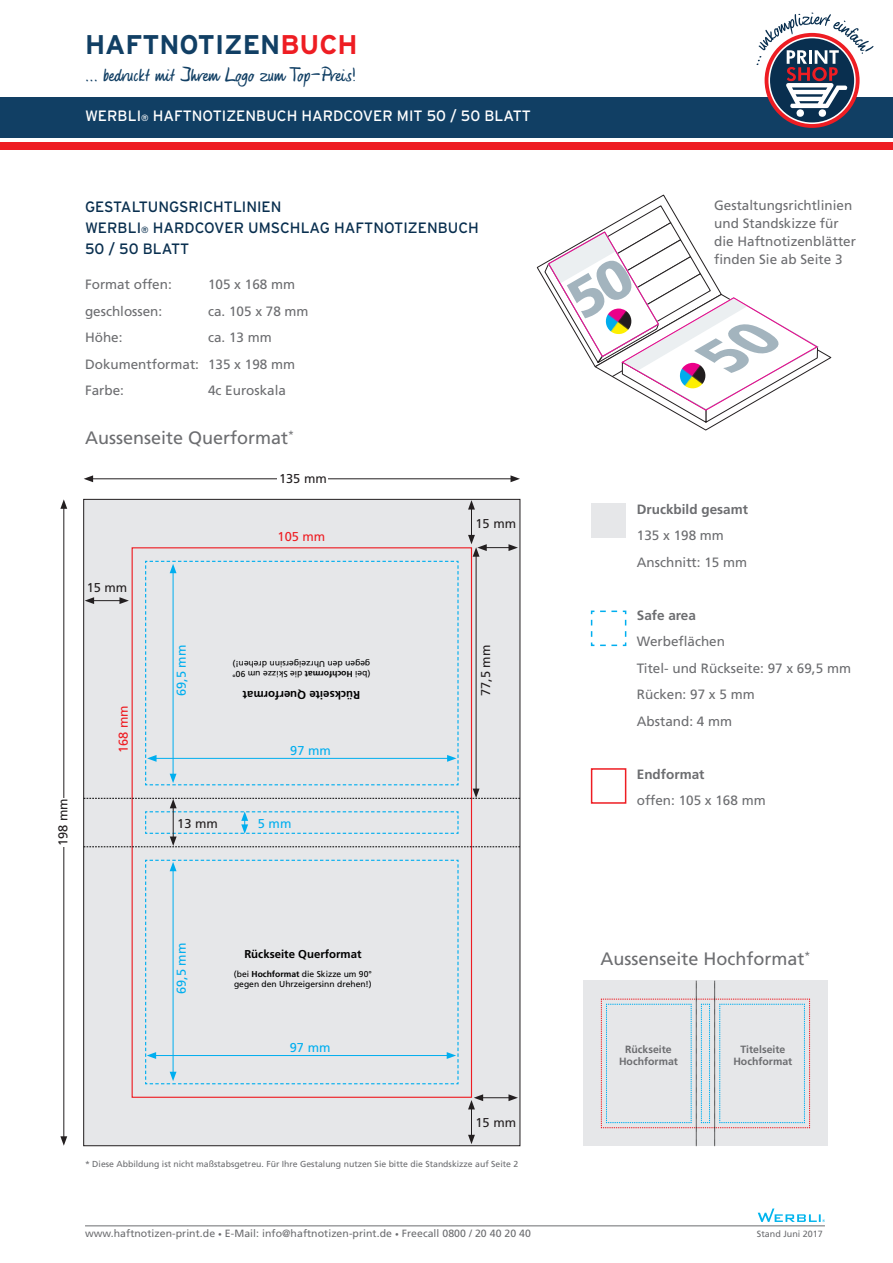
<style>
.page{position:relative;width:893px;height:1263px;background:#fff}
.page>*{position:absolute;margin:0;border:0;box-sizing:border-box;transform-origin:0 0}
.t1{font:700 27px "Interstate";color:#113f64}
.t2{font:19.5px "Phil Handwriting";letter-spacing:.01em;color:#113f64}
.Intro-Text{font:18px "Frutiger LT Std";color:#6c6d70}
.t3{font:15px "Interstate";color:#092f4f}
.t4{font:15px "Interstate";color:#fff}
.Intro-Text-2{font:13.5px/18px "Frutiger LT Std";color:#6c6d70}
.Intro-Text-3{font:700 13.5px "Frutiger LT Std";color:#6c6d70}
.Intro-Text-4{font:12.9px "Frutiger LT Std";color:#231f20}
.Intro-Text-5{font:12.9px "Frutiger LT Std";color:#00aeef}
.Intro-Text-6{font:12.9px "Frutiger LT Std";color:#ee1d23}
.Intro-Text-7{font:700 11.4px "Frutiger LT Std";color:#000}
.t5{font:10.5px "Frutiger LT Std";letter-spacing:.005em;color:#6c6d70}
.Intro-Text-8{font:700 10.5px/12px "Frutiger LT Std";color:#6c6d70;text-align:center}
.t6{font:9px "Frutiger LT Std";color:#6c6d70}
.Intro-Text-9{font:8.7px "Frutiger LT Std";color:#6c6d70}
.Intro-Text-10{font:8.55px/10.1px "Frutiger LT Std";color:#000}
.s1{color:#ee1d23}
.s2{font-size:9px}
.s3{font-weight:700}
.s4{font-size:7.5px}
</style>
<div class="page">
<div style="left:592px;top:504px;width:34px;height:34px;background:#e6e7e9"></div>
<div style="left:0;top:98px;width:893px;height:40px;background:#113f64"></div>
<div style="left:0;top:142px;width:893px;height:8px;background:#ee1d23"></div>
<svg style="left:590px;top:610px;width:37px;height:37px"></svg>
<div style="left:591px;top:768px;width:35px;height:36px;border:2px solid #ee1d23"></div>
<div style="left:84px;top:499px;width:436px;height:647px;background:#e6e7e9"></div>
<hr style="left:63px;top:506px;width:1px;height:633px;background:#231f20">
<svg style="left:60px;top:499px;width:7px;height:10px"></svg>
<svg style="left:60px;top:1136px;width:7px;height:10px"></svg>
<hr style="left:91px;top:478px;width:422px;height:1px;background:#231f20">
<svg style="left:510px;top:475px;width:10px;height:7px"></svg>
<svg style="left:84px;top:475px;width:9px;height:7px"></svg>
<hr style="left:481px;top:1097px;width:30px;height:1px;background:#231f20">
<svg style="left:508px;top:1094px;width:10px;height:7px"></svg>
<hr style="left:471px;top:507px;width:1px;height:30px;background:#231f20">
<svg style="left:468px;top:500px;width:7px;height:9px"></svg>
<hr style="left:471px;top:1107px;width:1px;height:30px;background:#231f20">
<svg style="left:468px;top:1135px;width:7px;height:9px"></svg>
<svg style="left:468px;top:1094px;width:15px;height:15px"></svg>
<svg style="left:84px;top:535px;width:436px;height:312px"></svg>
<svg style="left:145px;top:860px;width:314px;height:224px"></svg>
<div style="left:278px;top:473px;width:50px;height:12px;background:#fff"></div>
<div style="left:58px;top:798px;width:12px;height:48px;background:#fff"></div>
<div style="left:583px;top:981px;width:245px;height:165px;background:#e6e7e9"></div>
<svg style="left:601px;top:981px;width:209px;height:165px"></svg>
<svg style="left:765px;top:33px;width:95px;height:95px"></svg>
<svg style="left:757px;top:13px;width:116px;height:106px"></svg>
<hr style="left:85px;top:1225px;width:740px;height:1px;background:#6c6d70">
<svg style="left:758px;top:1208px;width:67px;height:14px"></svg>
<svg style="left:536px;top:194px;width:296px;height:237px"></svg>
<p class="t1" style="left:85px;top:30px;width:274px">HAFTNOTIZEN<span class="s1">BUCH</span></p>
<p class="t2" style="left:85px;top:63px;width:273px">... bedruckt mit Ihrem Logo zum Top-Preis!</p>
<p class="t4" style="left:85px;top:108px;width:447px">WERBLI<span class="s2">®</span> HAFTNOTIZENBUCH HARDCOVER MIT 50 / 50 BLATT</p>
<p class="t3" style="left:85px;top:198px;width:198px">GESTALTUNGSRICHTLINIEN</p>
<p class="t3" style="left:85px;top:219px;width:395px">WERBLI<span class="s2">®</span> HARDCOVER UMSCHLAG HAFTNOTIZENBUCH</p>
<p class="t3" style="left:85px;top:240px;width:106px">50 / 50 BLATT</p>
<p class="Intro-Text-2" style="left:85px;top:276px;width:88px">Format offen:</p>
<p class="Intro-Text-2" style="left:208px;top:276px;width:89px">105 x 168 mm</p>
<p class="Intro-Text-2" style="left:85px;top:302px;width:79px">geschlossen:</p>
<p class="Intro-Text-2" style="left:208px;top:302px;width:102px">ca. 105 x 78 mm</p>
<p class="Intro-Text-2" style="left:85px;top:329px;width:39px">Höhe:</p>
<p class="Intro-Text-2" style="left:208px;top:329px;width:65px">ca. 13 mm</p>
<p class="Intro-Text-2" style="left:85px;top:355px;width:212px">Dokumentformat: 135 x 198 mm</p>
<p class="Intro-Text-2" style="left:85px;top:382px;width:41px">Farbe:</p>
<p class="Intro-Text-2" style="left:208px;top:382px;width:80px">4c Euroskala</p>
<p class="Intro-Text" style="left:85px;top:427px;width:210px">Aussenseite Querformat<sup>*</sup></p>
<p class="Intro-Text-4" style="left:87px;top:580px;width:42px">15 mm</p>
<p class="Intro-Text-4" style="left:279px;top:470px;width:49px">135 mm</p>
<p class="Intro-Text-6" style="left:278px;top:529px;width:49px">105 mm</p>
<p class="Intro-Text-4" style="left:475px;top:516px;width:42px">15 mm</p>
<p class="Intro-Text-4" style="left:55px;top:846px;width:49px;rotate:-90deg">198 mm</p>
<p class="Intro-Text-6" style="left:116px;top:753px;width:49px;rotate:-90deg">168 mm</p>
<p class="Intro-Text-5" style="left:174px;top:696px;width:53px;rotate:-90deg">69,5 mm</p>
<p class="Intro-Text-10" style="left:370px;top:679px;width:139px;rotate:-180deg">(bei <span class="s3">Hochformat</span> die Skizze um 90° gegen den Uhrzeigersinn drehen!)</p>
<p class="Intro-Text-7" style="left:360px;top:701px;width:119px;rotate:-180deg">Rückseite Querformat</p>
<p class="Intro-Text-5" style="left:290px;top:743px;width:42px">97 mm</p>
<p class="Intro-Text-4" style="left:177px;top:816px;width:42px">13 mm</p>
<p class="Intro-Text-5" style="left:258px;top:816px;width:35px">5 mm</p>
<p class="Intro-Text-4" style="left:478px;top:696px;width:53px;rotate:-90deg">77,5 mm</p>
<p class="Intro-Text-2" style="left:714px;top:196px;width:143px">Gestaltungsrichtlinien und Standskizze für die Haftnotizenblätter finden Sie ab Seite 3</p>
<p class="Intro-Text-3" style="left:637px;top:501px;width:113px">Druckbild gesamt</p>
<p class="Intro-Text-2" style="left:637px;top:527px;width:89px">135 x 198 mm</p>
<p class="Intro-Text-2" style="left:637px;top:553px;width:112px">Anschnitt: 15 mm</p>
<p class="Intro-Text-3" style="left:637px;top:607px;width:61px">Safe area</p>
<p class="Intro-Text-2" style="left:637px;top:633px;width:90px">Werbeflächen</p>
<p class="Intro-Text-2" style="left:637px;top:659px;width:216px">Titel- und Rückseite: 97 x 69,5 mm</p>
<p class="Intro-Text-2" style="left:637px;top:686px;width:119px">Rücken: 97 x 5 mm</p>
<p class="Intro-Text-2" style="left:637px;top:712px;width:97px">Abstand: 4 mm</p>
<p class="Intro-Text-3" style="left:637px;top:766px;width:69px">Endformat</p>
<p class="Intro-Text-2" style="left:637px;top:792px;width:130px">offen: 105 x 168 mm</p>
<p class="Intro-Text-5" style="left:174px;top:994px;width:53px;rotate:-90deg">69,5 mm</p>
<p class="Intro-Text-7" style="left:244px;top:947px;width:119px">Rückseite Querformat</p>
<p class="Intro-Text-10" style="left:234px;top:969px;width:139px">(bei <span class="s3">Hochformat</span> die Skizze um 90° gegen den Uhrzeigersinn drehen!)</p>
<p class="Intro-Text-5" style="left:290px;top:1040px;width:42px">97 mm</p>
<p class="Intro-Text-4" style="left:475px;top:1115px;width:42px">15 mm</p>
<p class="Intro-Text-9" style="left:85px;top:1158px;width:435px">* Diese Abbildung ist nicht maßstabsgetreu. Für Ihre Gestalung nutzen Sie bitte die Standskizze auf Seite 2</p>
<p class="Intro-Text" style="left:600px;top:948px;width:211px">Aussenseite Hochformat<sup>*</sup></p>
<p class="Intro-Text-8" style="left:619px;top:1044px;width:60px">Rückseite<br>Hochformat</p>
<p class="Intro-Text-8" style="left:733px;top:1044px;width:60px">Titelseite<br>Hochformat</p>
<p class="t5" style="left:85px;top:1227px;width:447px">www.haftnotizen-print.de <span class="s4">•</span> E-Mail: info@haftnotizen-print.de <span class="s4">•</span> Freecall 0800 / 20 40 20 40</p>
<p class="t6" style="left:757px;top:1229px;width:68px">Stand Juni 2017</p>
</div>
